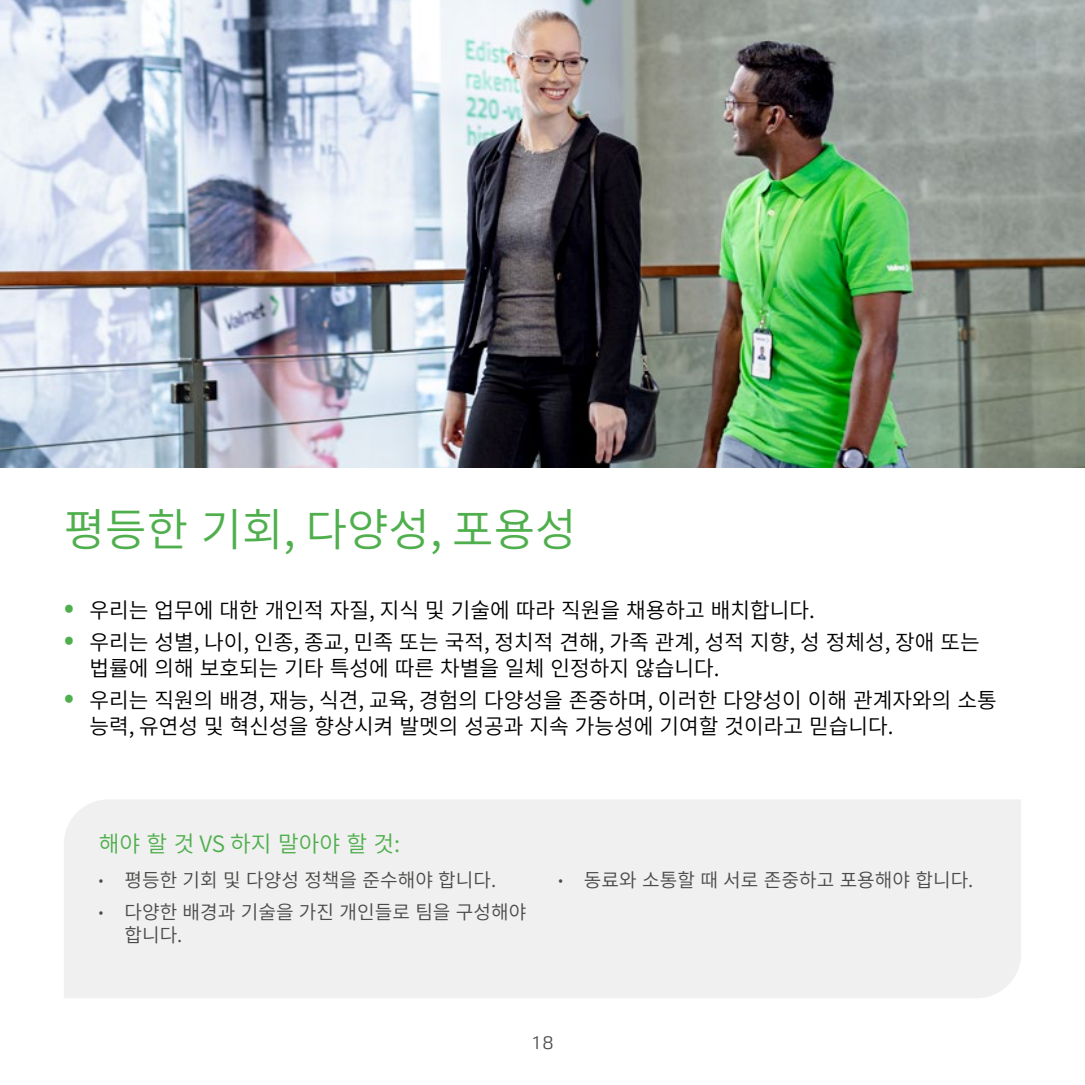
<style>
.page{position:relative;width:1085px;height:1085px;background:#fff}
.page>*{position:absolute;margin:0;border:0;box-sizing:border-box;transform-origin:0 0}
.t1{font:45px "Source Han Sans KR";color:#4faf4d}
.t2{font:22.5px "Source Han Sans KR";color:#4faf4d}
.t3{font:21.38px/25.7px "Source Han Sans KR";color:#000}
.t4{font:19.12px/22.5px "Source Han Sans KR";color:#4a4a49}
.t5{font:300 18px "Etelka";color:#4a4a49}
.s1{font-size:31.5px;color:#4faf4d}
.s2{font-size:13.5px}
</style>
<div class="page">
<img style="left:0;top:0;width:1084px;height:468px">
<div style="left:64px;top:800px;width:956px;height:198px;background:#f0f0f0"></div>
<h1 class="t1" style="left:64px;top:504px;width:514px">평등한 기회, 다양성, 포용성</h1>
<p class="t3" style="left:64px;top:598px;width:752px"><span class="s1">•</span> 우리는 업무에 대한 개인적 자질, 지식 및 기술에 따라 직원을 채용하고 배치합니다.</p>
<p class="t3" style="left:89px;top:630px;width:891px;text-indent:-26px"><span class="s1">•</span> 우리는 성별, 나이, 인종, 종교, 민족 또는 국적, 정치적 견해, 가족 관계, 성적 지향, 성 정체성, 장애 또는 법률에 의해 보호되는 기타 특성에 따른 차별을 일체 인정하지 않습니다.</p>
<p class="t3" style="left:89px;top:687px;width:908px;text-indent:-26px"><span class="s1">•</span> 우리는 직원의 배경, 재능, 식견, 교육, 경험의 다양성을 존중하며, 이러한 다양성이 이해 관계자와의 소통 능력, 유연성 및 혁신성을 향상시켜 발멧의 성공과 지속 가능성에 기여할 것이라고 믿습니다.</p>
<p class="t2" style="left:99px;top:830px;width:303px">해야 할 것 VS 하지 말아야 할 것:</p>
<p class="t4" style="left:99px;top:869px;width:399px"><span class="s2">•</span> 평등한 기회 및 다양성 정책을 준수해야 합니다.</p>
<p class="t4" style="left:124px;top:901px;width:403px;text-indent:-26px"><span class="s2">•</span> 다양한 배경과 기술을 가진 개인들로 팀을 구성해야 합니다.</p>
<p class="t4" style="left:558px;top:869px;width:416px"><span class="s2">•</span> 동료와 소통할 때 서로 존중하고 포용해야 합니다.</p>
<p class="t5" style="left:531px;top:1031px;width:24px">18</p>
</div>
